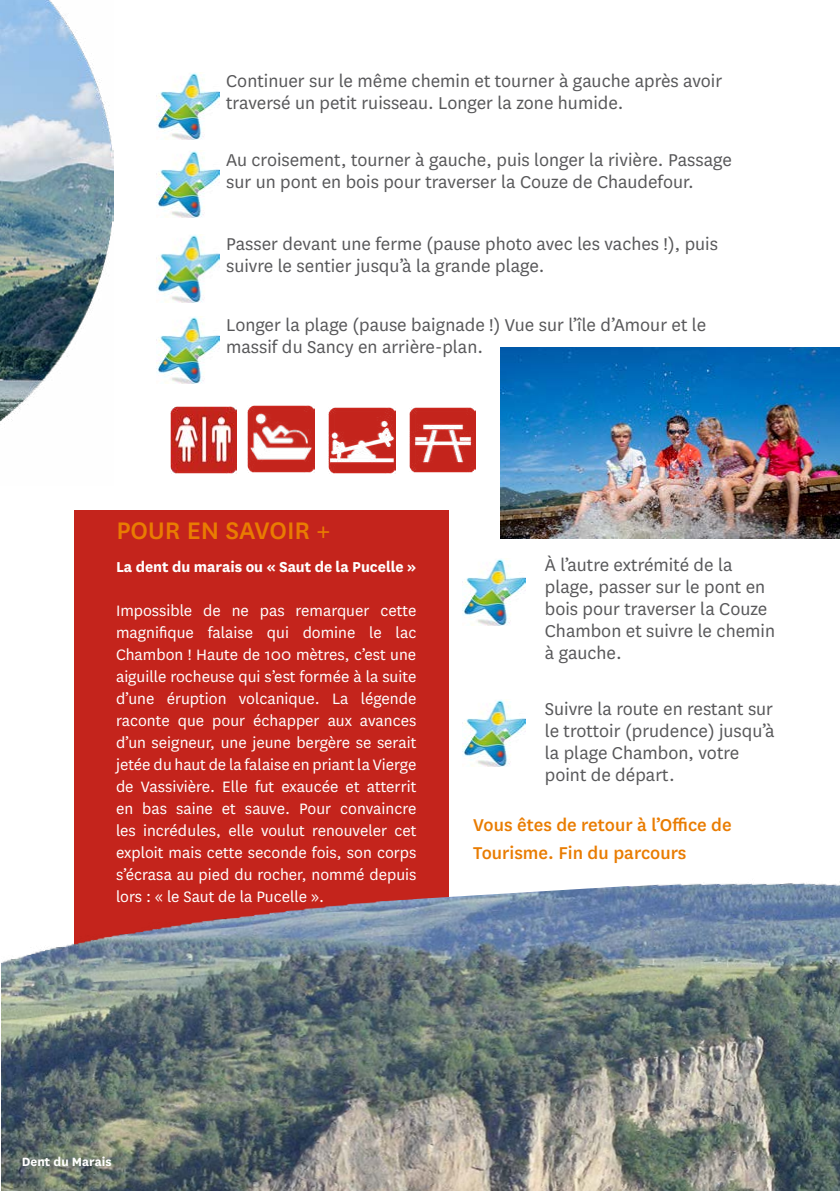
<style>
.page{position:relative;width:840px;height:1191px;background:#fff}
.page>*{position:absolute;margin:0;border:0;box-sizing:border-box;transform-origin:0 0}
.t1{font:500 28px "National";color:#e97c02}
.t2{font:20px/22px "National";color:#58585a}
.t3{font:500 20px/28px "National";color:#e97c02}
.t4{font:17.6px/22px "National";color:#fff;text-align:justify}
.t5{font:700 16.8px "National";color:#fff}
.t6{font:700 14px "National";color:#fff}
</style>
<div class="page">
<img style="left:0;top:0;width:113px;height:422px">
<div style="left:74px;top:510px;width:374px;height:474px;background:#c4241c"></div>
<img style="left:1px;top:873px;width:838px;height:318px">
<img style="left:156px;top:72px;width:63px;height:67px">
<img style="left:156px;top:151px;width:63px;height:67px">
<img style="left:156px;top:235px;width:63px;height:67px">
<img style="left:156px;top:316px;width:63px;height:67px">
<img style="left:462px;top:558px;width:63px;height:67px">
<img style="left:462px;top:699px;width:63px;height:67px">
<img style="left:500px;top:347px;width:339px;height:191px">
<img style="left:328px;top:407px;width:67px;height:66px">
<img style="left:170px;top:407px;width:66px;height:66px">
<img style="left:409px;top:407px;width:66px;height:66px">
<img style="left:247px;top:406px;width:67px;height:67px">
<p class="t2" style="left:226px;top:69px;width:497px">Continuer sur le même chemin et tourner à gauche après avoir traversé un petit ruisseau. Longer la zone humide.</p>
<p class="t2" style="left:226px;top:148px;width:507px">Au croisement, tourner à gauche, puis longer la rivière. Passage sur un pont en bois pour traverser la Couze de Chaudefour.</p>
<p class="t2" style="left:226px;top:232px;width:493px">Passer devant une ferme (pause photo avec les vaches !), puis suivre le sentier jusqu’à la grande plage.</p>
<p class="t2" style="left:226px;top:313px;width:481px">Longer la plage (pause baignade !) Vue sur l’île d’Amour et le massif du Sancy en arrière-plan.</p>
<h1 class="t1" style="left:116px;top:512px;width:215px">POUR EN SAVOIR +</h1>
<p class="t5" style="left:116px;top:555px;width:301px">La dent du marais ou « Saut de la Pucelle »</p>
<p class="t4" style="left:116px;top:599px;width:302px">Impossible de ne pas remarquer cette magnifique falaise qui domine le lac Chambon ! Haute de 100 mètres, c’est une aiguille rocheuse qui s’est formée à la suite d’une éruption volcanique. La légende raconte que pour échapper aux avances d’un seigneur, une jeune bergère se serait jetée du haut de la falaise en priant la Vierge de Vassivière. Elle fut exaucée et atterrit en bas saine et sauve. Pour convaincre les incrédules, elle voulut renouveler cet exploit mais cette seconde fois, son corps s’écrasa au pied du rocher, nommé depuis lors : « le Saut de la Pucelle ».</p>
<p class="t2" style="left:544px;top:553px;width:231px">À l’autre extrémité de la plage, passer sur le pont en bois pour traverser la Couze<br>Chambon et suivre le chemin à gauche.</p>
<p class="t2" style="left:544px;top:696px;width:231px">Suivre la route en restant sur le trottoir (prudence) jusqu’à la plage Chambon, votre point de départ.</p>
<p class="t3" style="left:473px;top:809px;width:260px">Vous êtes de retour à l’Office de<br>Tourisme. Fin du parcours</p>
<p class="t6" style="left:22px;top:1151px;width:91px">Dent du Marais</p>
</div>
